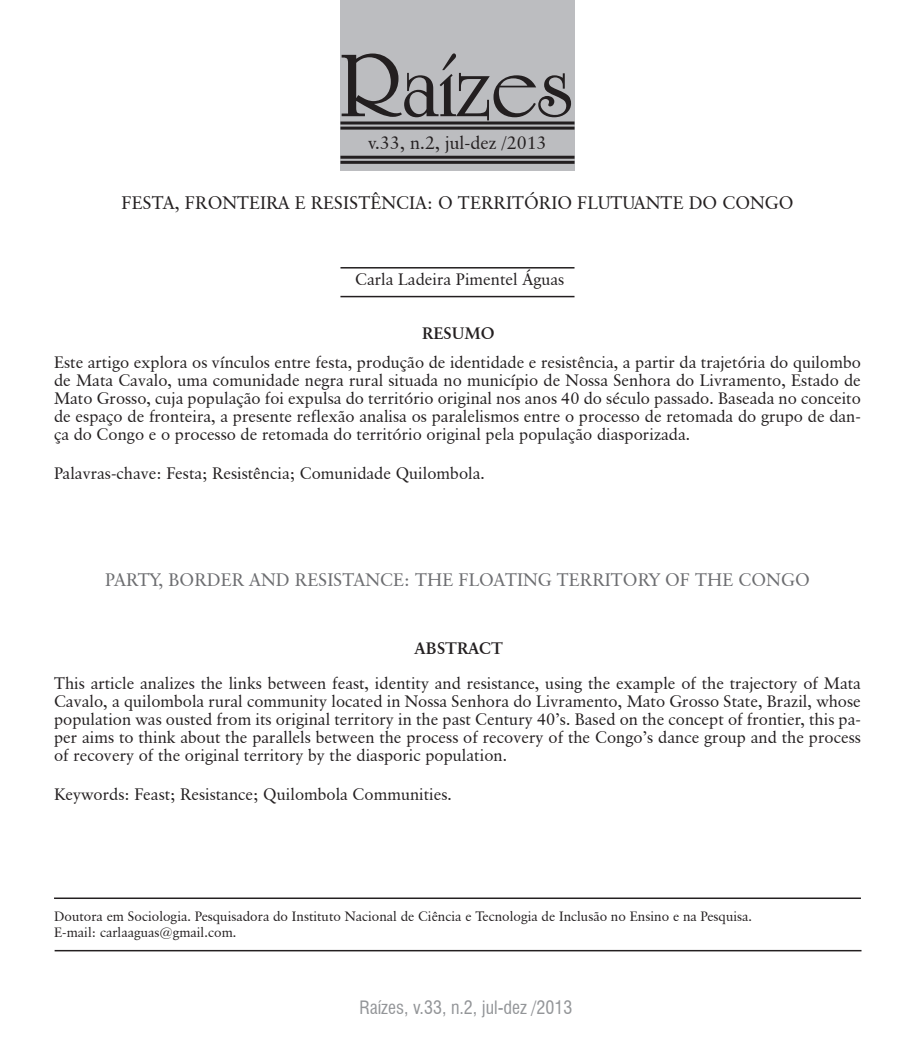
<style>
.page{position:relative;width:915px;height:1042px;background:#fff}
.page>*{position:absolute;margin:0;border:0;box-sizing:border-box;transform-origin:0 0}
.t1{font:700 96px "University Roman BT";color:#231f20}
.t2{font:18px "Classical Garamond BT";color:#231f20}
.t3{font:18px "Classical Garamond BT";color:#6c6d70}
.t4{font:condensed 18px "Swiss 721 BT";color:#939598}
.t5{font:16.5px/18px "Classical Garamond BT";color:#231f20;text-align:justify}
.t6{font:700 16.5px "Classical Garamond BT";color:#231f20}
.t7{font:13.5px/16.2px "Classical Garamond BT";color:#231f20}
</style>
<div class="page">
<div style="left:340px;top:1px;width:234px;height:170px;background:#bcbdc0"></div>
<hr style="left:340px;top:127px;width:234px;height:3px;background:#231f20">
<hr style="left:340px;top:121px;width:234px;height:3px;background:#231f20">
<hr style="left:340px;top:161px;width:234px;height:3px;background:#231f20">
<hr style="left:340px;top:156px;width:234px;height:3px;background:#231f20">
<hr style="left:54px;top:897px;width:806px;height:2px;background:#231f20">
<hr style="left:340px;top:267px;width:234px;height:1px;background:#231f20">
<hr style="left:340px;top:296px;width:234px;height:1px;background:#231f20">
<hr style="left:55px;top:950px;width:806px;height:1px;background:#231f20">
<h1 class="t1" style="left:340px;top:29px;width:233px">Raízes</h1>
<p class="t2" style="left:368px;top:131px;width:180px">v.33, n.2, jul-dez /2013</p>
<p class="t2" style="left:121px;top:192px;width:673px">FESTA, FRONTEIRA E RESISTÊNCIA: O TERRITÓRIO FLUTUANTE DO CONGO</p>
<p class="t5" style="left:355px;top:270px;width:211px">Carla Ladeira Pimentel Águas</p>
<p class="t6" style="left:422px;top:323px;width:74px">RESUMO</p>
<p class="t5" style="left:54px;top:352px;width:808px">Este artigo explora os vínculos entre festa, produção de identidade e resistência, a partir da trajetória do quilombo de Mata Cavalo, uma comunidade negra rural situada no município de Nossa Senhora do Livramento, Estado de Mato Grosso, cuja população foi expulsa do território original nos anos 40 do século passado. Baseada no conceito de espaço de fronteira, a presente reflexão analisa os paralelismos entre o processo de retomada do grupo de dan&shy;ça do Congo e o processo de retomada do território original pela população diasporizada.</p>
<p class="t5" style="left:54px;top:464px;width:432px">Palavras-chave: Festa; Resistência; Comunidade Quilombola.</p>
<p class="t3" style="left:105px;top:569px;width:705px">PARTY, BORDER AND RESISTANCE: THE FLOATING TERRITORY OF THE CONGO</p>
<p class="t6" style="left:414px;top:638px;width:90px">ABSTRACT</p>
<p class="t5" style="left:54px;top:674px;width:808px">This article analizes the links between feast, identity and resistance, using the example of the trajectory of Mata Cavalo, a quilombola rural community located in Nossa Senhora do Livramento, Mato Grosso State, Brazil, whose population was ousted from its original territory in the past Century 40’s. Based on the concept of frontier, this pa&shy;per aims to think about the parallels between the process of recovery of the Congo’s dance group and the process of recovery of the original territory by the diasporic population.</p>
<p class="t5" style="left:54px;top:785px;width:399px">Keywords: Feast; Resistance; Quilombola Communities.</p>
<p class="t7" style="left:54px;top:907px;width:699px">Doutora em Sociologia. Pesquisadora do Instituto Nacional de Ciência e Tecnologia de Inclusão no Ensino e na Pesquisa.<br>E-mail: carlaaguas@gmail.com.</p>
<p class="t4" style="left:359px;top:996px;width:214px">Raízes, v.33, n.2, jul-dez /2013</p>
</div>
